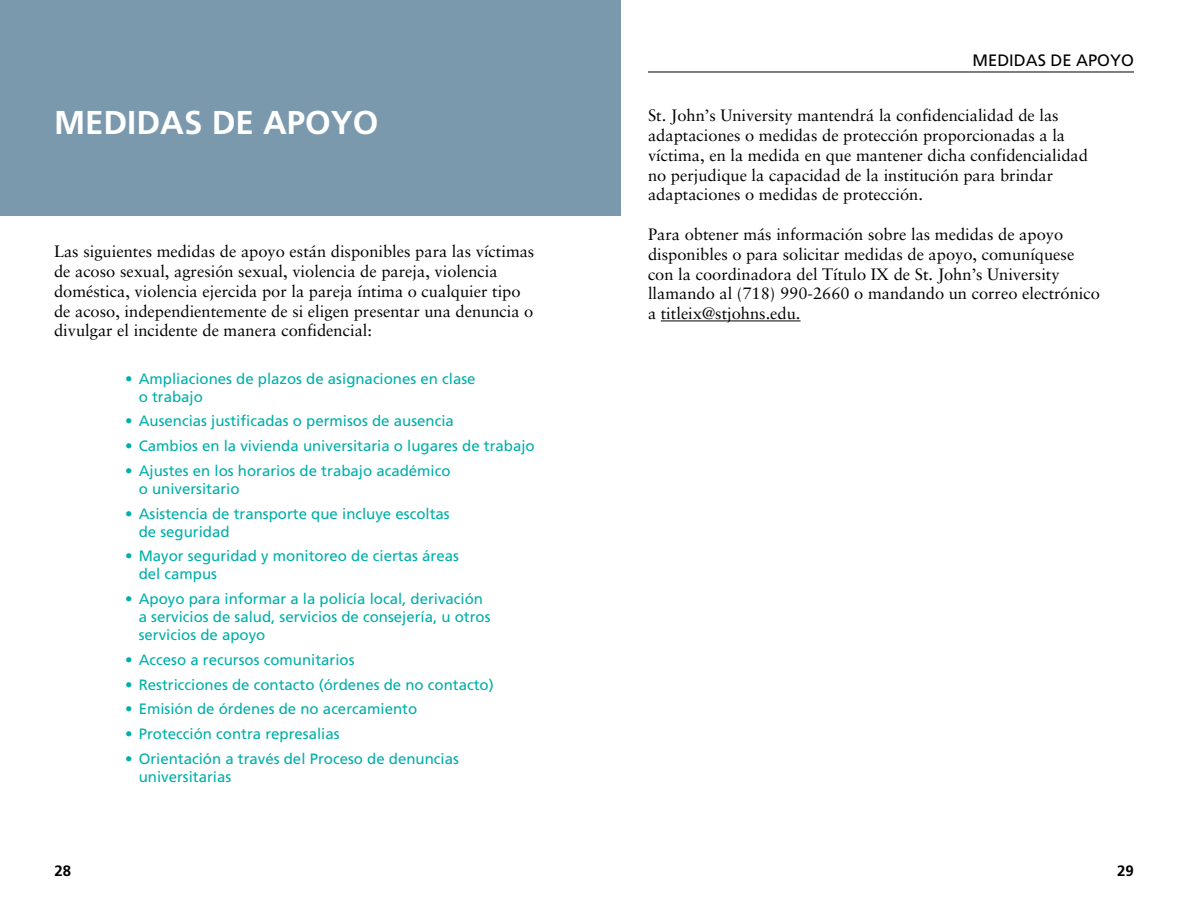
<style>
.page{position:relative;width:1188px;height:918px;background:#fff}
.page>*{position:absolute;margin:0;border:0;box-sizing:border-box;transform-origin:0 0}
.t1{font:700 33px "Frutiger";color:#fff}
.t2{font:16.5px/19.8px "Sabon";color:#000}
.t3{font:16.5px "Frutiger";color:#000}
.t4{font:15px/18px "Frutiger";color:#00afa9}
.t5{font:700 15px "Frutiger";color:#000}
</style>
<div class="page">
<hr style="left:648px;top:72px;width:486px;height:1px;background:#000">
<div style="left:0;top:0;width:621px;height:216px;background:#7b99ac"></div>
<hr style="left:661px;top:321px;width:140px;height:1px;background:#000">
<h1 class="t1" style="left:54px;top:103px;width:326px">MEDIDAS DE APOYO</h1>
<p class="t2" style="left:54px;top:241px;width:482px">Las siguientes medidas de apoyo están disponibles para las víctimas de acoso sexual, agresión sexual, violencia de pareja, violencia doméstica, violencia ejercida por la pareja íntima o cualquier tipo de acoso, independientemente de si eligen presentar una denuncia o divulgar el incidente de manera confidencial:</p>
<p class="t4" style="left:139px;top:369px;width:338px;text-indent:-14px">• Ampliaciones de plazos de asignaciones en clase o trabajo</p>
<p class="t4" style="left:125px;top:412px;width:330px">• Ausencias justificadas o permisos de ausencia</p>
<p class="t4" style="left:125px;top:437px;width:411px">• Cambios en la vivienda universitaria o lugares de trabajo</p>
<p class="t4" style="left:139px;top:461px;width:313px;text-indent:-14px">• Ajustes en los horarios de trabajo académico o universitario</p>
<p class="t4" style="left:139px;top:504px;width:312px;text-indent:-14px">• Asistencia de transporte que incluye escoltas de seguridad</p>
<p class="t4" style="left:139px;top:547px;width:322px;text-indent:-14px">• Mayor seguridad y monitoreo de ciertas áreas del campus</p>
<p class="t4" style="left:139px;top:590px;width:353px;text-indent:-14px">• Apoyo para informar a la policía local, derivación a servicios de salud, servicios de consejería, u otros servicios de apoyo</p>
<p class="t4" style="left:125px;top:650px;width:231px">• Acceso a recursos comunitarios</p>
<p class="t4" style="left:125px;top:675px;width:370px">• Restricciones de contacto (órdenes de no contacto)</p>
<p class="t4" style="left:125px;top:700px;width:293px">• Emisión de órdenes de no acercamiento</p>
<p class="t4" style="left:125px;top:725px;width:216px">• Protección contra represalias</p>
<p class="t4" style="left:139px;top:749px;width:322px;text-indent:-14px">• Orientación a través del Proceso de denuncias universitarias</p>
<p class="t3" style="left:973px;top:51px;width:163px">MEDIDAS DE APOYO</p>
<p class="t2" style="left:648px;top:105px;width:442px">St. John’s University mantendrá la confidencialidad de las adaptaciones o medidas de protección proporcionadas a la víctima, en la medida en que mantener dicha confidencialidad no perjudique la capacidad de la institución para brindar adaptaciones o medidas de protección.</p>
<p class="t2" style="left:648px;top:224px;width:454px">Para obtener más información sobre las medidas de apoyo disponibles o para solicitar medidas de apoyo, comuníquese con la coordinadora del Título IX de St. John’s University llamando al (718) 990-2660 o mandando un correo electrónico a titleix@stjohns.edu.</p>
<p class="t5" style="left:55px;top:862px;width:18px">28</p>
<p class="t5" style="left:1117px;top:862px;width:18px">29</p>
</div>
